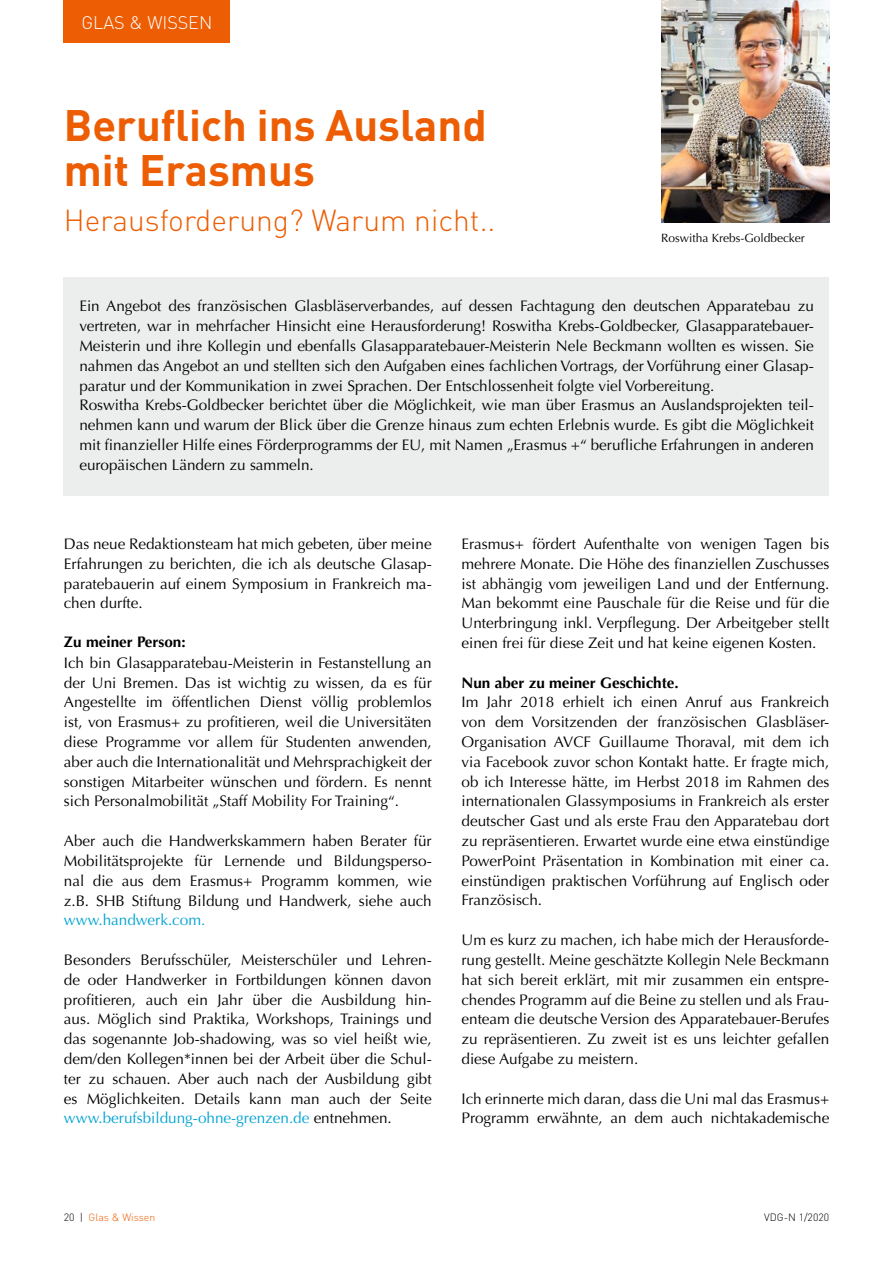
<style>
.page{position:relative;width:893px;height:1263px;background:#fff}
.page>*{position:absolute;margin:0;border:0;box-sizing:border-box;transform-origin:0 0}
.t1{font:700 43.5px/45px "DIN";color:#ed5d03}
.t2{font:300 30px "DIN";color:#ed5d03}
.t3{font:300 18px "DIN";color:#fff}
.t4{font:15.3px/19.8px "Optima";color:#000;text-align:justify}
.t5{font:700 15.3px "Optima";color:#000}
.t6{font:15.3px "Optima";color:#00a3d4}
.t7{font:12px "Optima";color:#000}
.t8{font:300 10.5px "DIN";color:#ed5d03}
.t9{font:300 10.5px "DIN";color:#000}
.s1{color:#00a3d4}
.s2{color:#000}
</style>
<div class="page">
<div style="left:64px;top:0;width:166px;height:43px;background:#ed5d03"></div>
<img style="left:661px;top:0;width:168px;height:223px">
<div style="left:64px;top:277px;width:765px;height:218px;background:#eceded"></div>
<p class="t3" style="left:81px;top:12px;width:132px">GLAS &amp; WISSEN</p>
<h1 class="t1" style="left:64px;top:104px;width:424px">Beruflich ins Ausland mit Erasmus</h1>
<h2 class="t2" style="left:64px;top:207px;width:433px">Herausforderung? Warum nicht..</h2>
<p class="t7" style="left:661px;top:233px;width:145px">Roswitha Krebs-Goldbecker</p>
<p class="t4" style="left:79px;top:298px;width:736px;text-align:left">Ein Angebot des französischen Glasbläserverbandes, auf dessen Fachtagung den deutschen Apparatebau zu vertreten, war in mehrfacher Hinsicht eine Herausforderung! Roswitha Krebs-Goldbecker, Glasapparatebauer-Meisterin und ihre Kollegin und ebenfalls Glasapparatebauer-Meisterin Nele Beckmann wollten es wissen. Sie nahmen das Angebot an und stellten sich den Aufgaben eines fachlichen Vortrags, der Vorführung einer Glasap&shy;paratur und der Kommunikation in zwei Sprachen. Der Entschlossenheit folgte viel Vorbereitung.<br>Roswitha Krebs-Goldbecker berichtet über die Möglichkeit, wie man über Erasmus an Auslandsprojekten teil&shy;nehmen kann und warum der Blick über die Grenze hinaus zum echten Erlebnis wurde. Es gibt die Möglichkeit mit finanzieller Hilfe eines Förderprogramms der EU, mit Namen „Erasmus +“ berufliche Erfahrungen in anderen europäischen Ländern zu sammeln.</p>
<p class="t4" style="left:64px;top:535px;width:369px">Das neue Redaktionsteam hat mich gebeten, über meine Erfahrungen zu berichten, die ich als deutsche Glasap&shy;paratebauerin auf einem Symposium in Frankreich ma&shy;chen durfte.</p>
<p class="t5" style="left:64px;top:632px;width:123px">Zu meiner Person:</p>
<p class="t4" style="left:64px;top:654px;width:369px">Ich bin Glasapparatebau-Meisterin in Festanstellung an der Uni Bremen. Das ist wichtig zu wissen, da es für Angestellte im öffentlichen Dienst völlig problemlos ist, von Erasmus+ zu profitieren, weil die Universitäten diese Programme vor allem für Studenten anwenden, aber auch die Internationalität und Mehrsprachigkeit der sonstigen Mitarbeiter wünschen und fördern. Es nennt sich Personalmobilität „Staff Mobility For Training“.</p>
<p class="t4" style="left:64px;top:832px;width:369px">Aber auch die Handwerkskammern haben Berater für Mobilitätsprojekte für Lernende und Bildungsperso&shy;nal die aus dem Erasmus+ Programm kommen, wie z.B. SHB Stiftung Bildung und Handwerk, siehe auch</p>
<p class="t6" style="left:64px;top:914px;width:143px">www.handwerk.com.</p>
<p class="t4" style="left:64px;top:951px;width:369px">Besonders Berufsschüler, Meisterschüler und Lehren&shy;de oder Handwerker in Fortbildungen können davon profitieren, auch ein Jahr über die Ausbildung hin&shy;aus. Möglich sind Praktika, Workshops, Trainings und das sogenannte Job-shadowing, was so viel heißt wie, dem/den Kollegen*innen bei der Arbeit über die Schul&shy;ter zu schauen. Aber auch nach der Ausbildung gibt es Möglichkeiten. Details kann man auch der Seite <span class="s1">www.berufsbildung-ohne-grenzen.de</span> entnehmen.</p>
<p class="t4" style="left:461px;top:535px;width:369px">Erasmus+ fördert Aufenthalte von wenigen Tagen bis mehrere Monate. Die Höhe des finanziellen Zuschusses ist abhängig vom jeweiligen Land und der Entfernung.<br>Man bekommt eine Pauschale für die Reise und für die Unterbringung inkl. Verpflegung. Der Arbeitgeber stellt einen frei für diese Zeit und hat keine eigenen Kosten.</p>
<p class="t5" style="left:461px;top:673px;width:219px">Nun aber zu meiner Geschichte.</p>
<p class="t4" style="left:461px;top:693px;width:369px">Im Jahr 2018 erhielt ich einen Anruf aus Frankreich von dem Vorsitzenden der französischen Glasbläser-Organisation AVCF Guillaume Thoraval, mit dem ich via Facebook zuvor schon Kontakt hatte. Er fragte mich, ob ich Interesse hätte, im Herbst 2018 im Rahmen des internationalen Glassymposiums in Frankreich als erster deutscher Gast und als erste Frau den Apparatebau dort zu repräsentieren. Erwartet wurde eine etwa einstündige PowerPoint Präsentation in Kombination mit einer ca. einstündigen praktischen Vorführung auf Englisch oder Französisch.</p>
<p class="t4" style="left:461px;top:931px;width:369px">Um es kurz zu machen, ich habe mich der Herausforde&shy;rung gestellt. Meine geschätzte Kollegin Nele Beckmann hat sich bereit erklärt, mit mir zusammen ein entspre&shy;chendes Programm auf die Beine zu stellen und als Frau&shy;enteam die deutsche Version des Apparatebauer-Berufes zu repräsentieren. Zu zweit ist es uns leichter gefallen diese Aufgabe zu meistern.</p>
<p class="t4" style="left:461px;top:1090px;width:369px">Ich erinnerte mich daran, dass die Uni mal das Erasmus+<br>Programm erwähnte, an dem auch nichtakademische</p>
<p class="t8" style="left:64px;top:1213px;width:93px"><span class="s2">20 |</span> Glas &amp; Wissen</p>
<p class="t9" style="left:764px;top:1211px;width:67px">VDG-N 1/2020</p>
</div>
